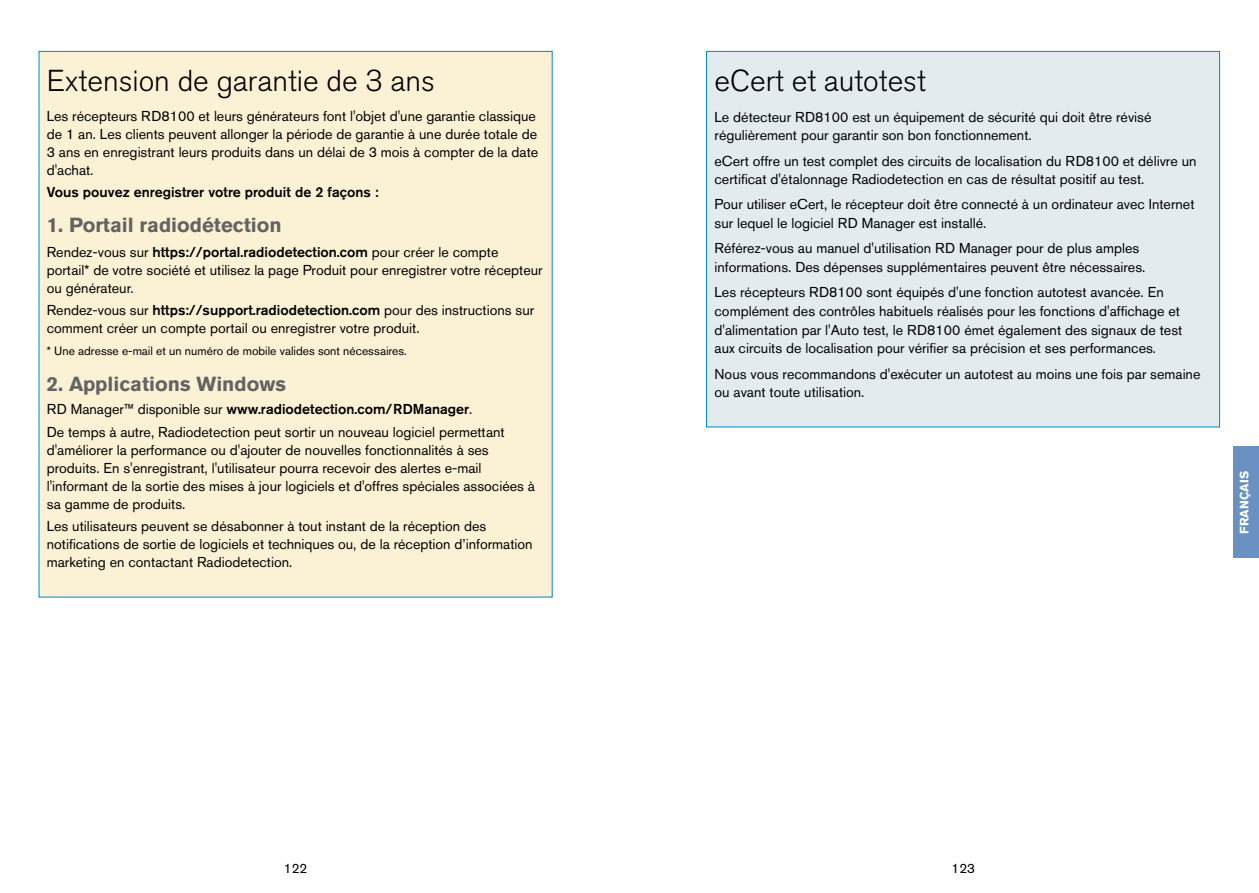
<style>
.page{position:relative;width:1259px;height:893px;background:#fff}
.page>*{position:absolute;margin:0;border:0;box-sizing:border-box;transform-origin:0 0}
.t1{font:300 30px "Akzidenz Grotesk BE";color:#000}
.t2{font:700 20.25px "Akzidenz Grotesk BE";color:#646363}
.t3{font:14.25px/18px "Akzidenz Grotesk BE";color:#000}
.t4{font:500 14.25px "Akzidenz Grotesk BE";color:#000}
.t5{font:13.5px "Akzidenz Grotesk BE";color:#000}
.t6{font:12px "Akzidenz Grotesk BE";color:#000}
.t7{font:700 12px "Akzidenz Grotesk BE";letter-spacing:.01em;color:#fff}
.s1{font-weight:500}
</style>
<div class="page">
<div style="left:1233px;top:446px;width:26px;height:112px;background:#6991c2"></div>
<div style="left:706px;top:51px;width:514px;height:376px;background:#e4ebef;border:1px solid #0087cc"></div>
<div style="left:39px;top:51px;width:513px;height:546px;background:#fbf1d4"></div>
<h1 class="t1" style="left:47px;top:64px;width:390px">Extension de garantie de 3 ans</h1>
<p class="t3" style="left:47px;top:107px;width:493px">Les récepteurs RD8100 et leurs générateurs font l'objet d'une garantie classique de 1 an. Les clients peuvent allonger la période de garantie à une durée totale de 3 ans en enregistrant leurs produits dans un délai de 3 mois à compter de la date d'achat.</p>
<p class="t4" style="left:47px;top:183px;width:333px">Vous pouvez enregistrer votre produit de 2 façons :</p>
<h2 class="t2" style="left:47px;top:214px;width:236px">1. Portail radiodétection</h2>
<p class="t3" style="left:47px;top:243px;width:497px">Rendez-vous sur <span class="s1">https://portal.radiodetection.com</span> pour créer le compte portail* de votre société et utilisez la page Produit pour enregistrer votre récepteur ou générateur.</p>
<p class="t3" style="left:47px;top:301px;width:489px">Rendez-vous sur <span class="s1">https://support.radiodetection.com</span> pour des instructions sur comment créer un compte portail ou enregistrer votre produit.</p>
<p class="t6" style="left:47px;top:344px;width:362px">* Une adresse e-mail et un numéro de mobile valides sont nécessaires.</p>
<h2 class="t2" style="left:47px;top:372px;width:241px">2. Applications Windows</h2>
<p class="t3" style="left:47px;top:398px;width:459px;line-height:22.2px">RD Manager™ disponible sur <span class="s1">www.radiodetection.com/RDManager</span>.<br>De temps à autre, Radiodetection peut sortir un nouveau logiciel permettant</p>
<p class="t3" style="left:47px;top:441px;width:490px">d'améliorer la performance ou d'ajouter de nouvelles fonctionnalités à ses produits. En s'enregistrant, l'utilisateur pourra recevoir des alertes e-mail l'informant de la sortie des mises à jour logiciels et d'offres spéciales associées à sa gamme de produits.</p>
<p class="t3" style="left:47px;top:517px;width:487px">Les utilisateurs peuvent se désabonner à tout instant de la réception des notifications de sortie de logiciels et techniques ou, de la réception d’information marketing en contactant Radiodetection.</p>
<h1 class="t1" style="left:714px;top:64px;width:213px">eCert et autotest</h1>
<p class="t3" style="left:714px;top:107px;width:438px;line-height:18.8px">Le détecteur RD8100 est un équipement de sécurité qui doit être révisé régulièrement pour garantir son bon fonctionnement.</p>
<p class="t3" style="left:714px;top:151px;width:483px;line-height:18.8px">eCert offre un test complet des circuits de localisation du RD8100 et délivre un certificat d'étalonnage Radiodetection en cas de résultat positif au test.</p>
<p class="t3" style="left:714px;top:195px;width:481px;line-height:18.8px">Pour utiliser eCert, le récepteur doit être connecté à un ordinateur avec Internet sur lequel le logiciel RD Manager est installé.</p>
<p class="t3" style="left:714px;top:239px;width:432px;line-height:18.8px">Référez-vous au manuel d'utilisation RD Manager pour de plus amples informations. Des dépenses supplémentaires peuvent être nécessaires.</p>
<p class="t3" style="left:714px;top:283px;width:469px;line-height:18.8px">Les récepteurs RD8100 sont équipés d'une fonction autotest avancée. En complément des contrôles habituels réalisés pour les fonctions d'affichage et d'alimentation par l'Auto test, le RD8100 émet également des signaux de test aux circuits de localisation pour vérifier sa précision et ses performances.</p>
<p class="t3" style="left:714px;top:364px;width:487px;line-height:18.8px">Nous vous recommandons d'exécuter un autotest au moins une fois par semaine ou avant toute utilisation.</p>
<p class="t7" style="left:1237px;top:534px;width:65px;rotate:-90deg">FRANÇAIS</p>
<p class="t5" style="left:284px;top:861px;width:25px">122</p>
<p class="t5" style="left:951px;top:861px;width:25px">123</p>
</div>
